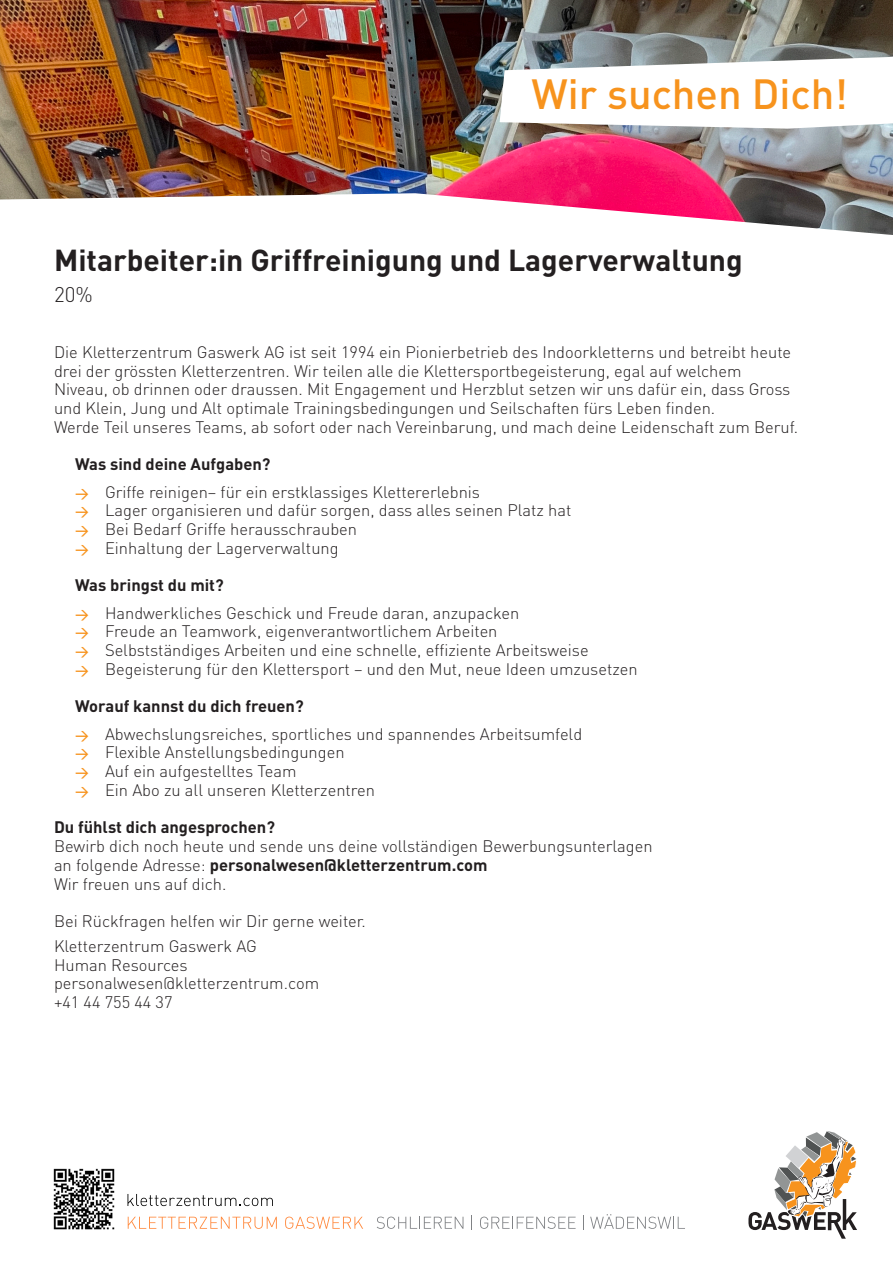
<style>
.page{position:relative;width:893px;height:1263px;background:#fff}
.page>*{position:absolute;margin:0;border:0;box-sizing:border-box;transform-origin:0 0}
.t1{font:500 41.7px "DIN";color:#f7931d}
.t2{font:700 30px "DIN";color:#231f20}
.t3{font:300 21px "DIN";color:#231f20}
.t4{font:300 16.5px/18.8px "DIN";color:#231f20}
.t5{font:700 16.5px "DIN";color:#231f20}
.s1{font-weight:700}
.s2{font-weight:500;font-size:13.5px;color:#f7931d}
</style>
<div class="page">
<img style="left:0;top:0;width:893px;height:235px">
<svg style="left:500px;top:57px;width:393px;height:72px"></svg>
<svg style="left:128px;top:1194px;width:145px;height:12px"></svg>
<svg style="left:128px;top:1217px;width:149px;height:12px"></svg>
<svg style="left:285px;top:1216px;width:78px;height:13px"></svg>
<svg style="left:377px;top:1216px;width:86px;height:13px"></svg>
<svg style="left:480px;top:1216px;width:96px;height:13px"></svg>
<svg style="left:583px;top:1215px;width:1px;height:15px"></svg>
<svg style="left:590px;top:1214px;width:95px;height:15px"></svg>
<svg style="left:748px;top:1131px;width:109px;height:108px"></svg>
<img style="left:53px;top:1168px;width:62px;height:62px">
<h1 class="t1" style="left:531px;top:67px;width:318px">Wir suchen Dich!</h1>
<h2 class="t2" style="left:54px;top:240px;width:690px">Mitarbeiter:in Griffreinigung und Lagerverwaltung</h2>
<p class="t3" style="left:54px;top:281px;width:40px">20%</p>
<p class="t4" style="left:54px;top:342px;width:746px">Die Kletterzentrum Gaswerk AG ist seit 1994 ein Pionierbetrieb des Indoorkletterns und betreibt heute drei der grössten Kletterzentren. Wir teilen alle die Klettersportbegeisterung, egal auf welchem Niveau, ob drinnen oder draussen. Mit Engagement und Herzblut setzen wir uns dafür ein, dass Gross und Klein, Jung und Alt optimale Trainingsbedingungen und Seilschaften fürs Leben finden.<br>Werde Teil unseres Teams, ab sofort oder nach Vereinbarung, und mach deine Leidenschaft zum Beruf.</p>
<p class="t4" style="left:75px;top:451px;width:406px;line-height:27.3px"><span class="s1">Was sind deine Aufgaben?<br></span><span class="s2">&gt;</span> Griffe reinigen– für ein erstklassiges Klettererlebnis</p>
<p class="t4" style="left:75px;top:501px;width:498px"><span class="s2">&gt;</span> Lager organisieren und dafür sorgen, dass alles seinen Platz hat <span class="s2">&gt;</span> Bei Bedarf Griffe herausschrauben<br><span class="s2">&gt;</span> Einhaltung der Lagerverwaltung</p>
<p class="t4" style="left:75px;top:572px;width:446px;line-height:27.3px"><span class="s1">Was bringst du mit?<br></span><span class="s2">&gt;</span> Handwerkliches Geschick und Freude daran, anzupacken</p>
<p class="t4" style="left:75px;top:622px;width:564px"><span class="s2">&gt;</span> Freude an Teamwork, eigenverantwortlichem Arbeiten<br><span class="s2">&gt;</span> Selbstständiges Arbeiten und eine schnelle, effiziente Arbeitsweise<br><span class="s2">&gt;</span> Begeisterung für den Klettersport – und den Mut, neue Ideen umzusetzen</p>
<p class="t4" style="left:75px;top:693px;width:508px;line-height:27.3px"><span class="s1">Worauf kannst du dich freuen?<br></span><span class="s2">&gt;</span> Abwechslungsreiches, sportliches und spannendes Arbeitsumfeld</p>
<p class="t4" style="left:75px;top:743px;width:301px"><span class="s2">&gt;</span> Flexible Anstellungsbedingungen<br><span class="s2">&gt;</span> Auf ein aufgestelltes Team<br><span class="s2">&gt;</span> Ein Abo zu all unseren Kletterzentren</p>
<p class="t5" style="left:54px;top:817px;width:223px">Du fühlst dich angesprochen?</p>
<p class="t4" style="left:54px;top:837px;width:600px">Bewirb dich noch heute und sende uns deine vollständigen Bewerbungsunterlagen an folgende Adresse: <span class="s1">personalwesen@kletterzentrum.com<br></span>Wir freuen uns auf dich.</p>
<p class="t4" style="left:54px;top:909px;width:313px;line-height:24.8px">Bei Rückfragen helfen wir Dir gerne weiter.<br>Kletterzentrum Gaswerk AG</p>
<p class="t4" style="left:54px;top:955px;width:267px">Human Resources personalwesen@kletterzentrum.com +41 44 755 44 37</p>
</div>
